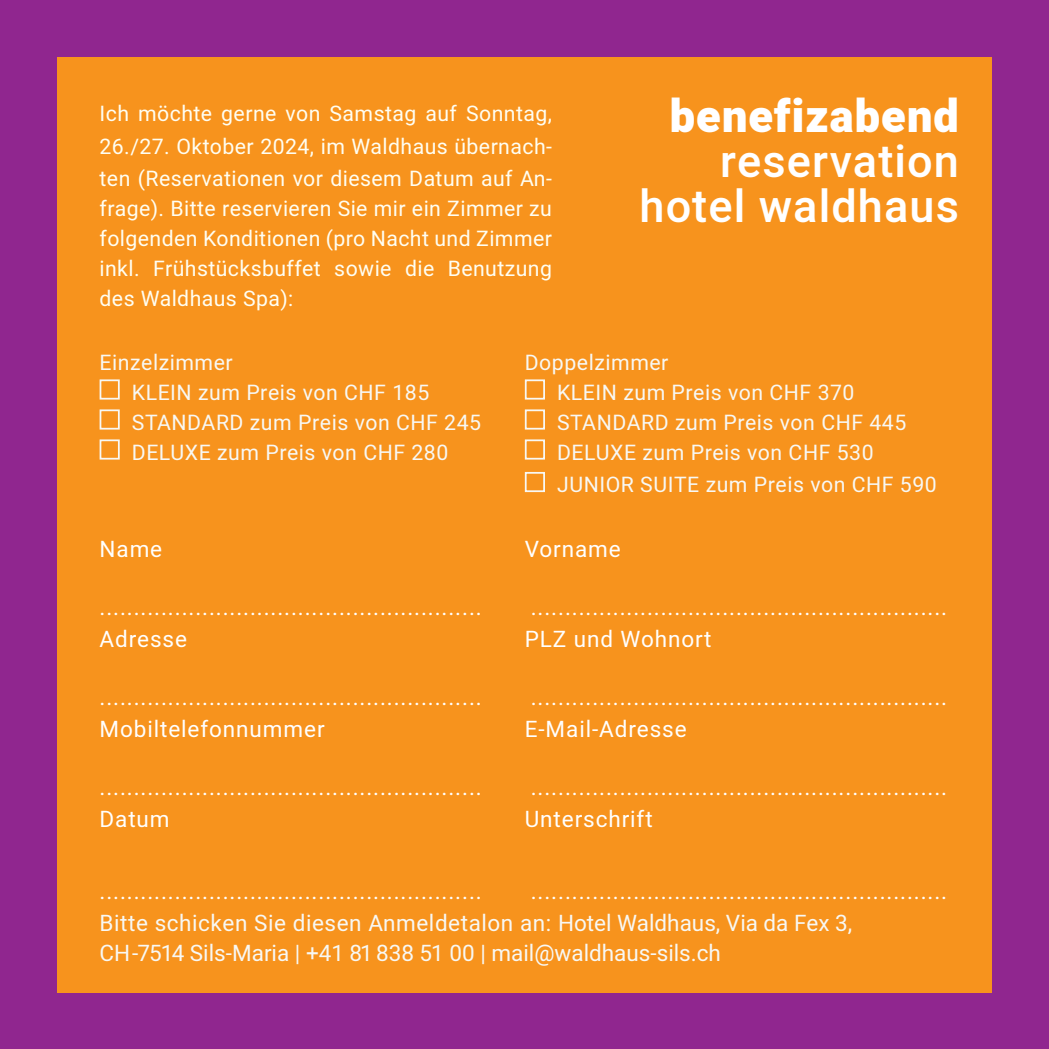
<style>
.page{position:relative;width:1049px;height:1049px;background:#90268f}
.page>*{position:absolute;margin:0;border:0;box-sizing:border-box;transform-origin:0 0}
.t1{font:500 45px/45px "Heebo";letter-spacing:.025em;color:#fff;text-align:right}
.t2{font:900 45px "Heebo";letter-spacing:.025em;color:#fff}
.t3{font:22.5px "Heebo";letter-spacing:.04em;color:#fff}
.t4{font:22.5px/30px "Heebo";color:#f8f8f4}
.t5{font:21.25px/30px "Heebo";letter-spacing:.02em;color:#fffef2;text-align:justify}
.t6{font:21.25px/32.5px "Heebo";letter-spacing:.025em;color:#f8f8f4}
</style>
<div class="page">
<div style="left:57px;top:57px;width:935px;height:935px;background:#f7931d"></div>
<div style="left:100px;top:379px;width:20px;height:21px;border:2px solid #f8f8f4"></div>
<div style="left:525px;top:379px;width:20px;height:21px;border:2px solid #f8f8f4"></div>
<div style="left:100px;top:409px;width:20px;height:21px;border:2px solid #f8f8f4"></div>
<div style="left:525px;top:409px;width:20px;height:21px;border:2px solid #f8f8f4"></div>
<div style="left:100px;top:439px;width:20px;height:21px;border:2px solid #f8f8f4"></div>
<div style="left:525px;top:439px;width:20px;height:21px;border:2px solid #f8f8f4"></div>
<div style="left:525px;top:472px;width:20px;height:20px;border:2px solid #f8f8f4"></div>
<p class="t5" style="left:100px;top:97px;width:454px;line-height:32.5px">Ich möchte gerne von Samstag auf Sonntag, 26./27. Oktober 2024, im Waldhaus übernach&shy;ten (Reservationen vor diesem Datum auf An-</p>
<p class="t5" style="left:100px;top:193px;width:454px">frage). Bitte reservieren Sie mir ein Zimmer zu folgenden Konditionen (pro Nacht und Zimmer inkl. Frühstücksbuffet sowie die Benutzung des Waldhaus Spa):</p>
<h1 class="t2" style="left:670px;top:85px;width:291px">benefizabend</h1>
<h1 class="t1" style="left:639px;top:139px;width:321px">reservation hotel waldhaus</h1>
<p class="t6" style="left:100px;top:346px;width:135px">Einzelzimmer</p>
<p class="t6" style="left:525px;top:346px;width:145px">Doppelzimmer</p>
<p class="t6" style="left:132px;top:376px;width:299px">KLEIN zum Preis von CHF 185</p>
<p class="t6" style="left:557px;top:376px;width:299px">KLEIN zum Preis von CHF 370</p>
<p class="t6" style="left:132px;top:406px;width:351px">STANDARD zum Preis von CHF 245</p>
<p class="t6" style="left:557px;top:406px;width:351px">STANDARD zum Preis von CHF 445</p>
<p class="t6" style="left:132px;top:436px;width:318px">DELUXE zum Preis von CHF 280</p>
<p class="t6" style="left:557px;top:436px;width:381px">DELUXE zum Preis von CHF 530<br>JUNIOR SUITE zum Preis von CHF 590</p>
<p class="t3" style="left:100px;top:533px;width:64px">Name</p>
<p class="t3" style="left:525px;top:533px;width:98px">Vorname</p>
<p class="t3" style="left:100px;top:591px;width:384px">........................................................</p>
<p class="t3" style="left:531px;top:591px;width:418px">.............................................................</p>
<p class="t3" style="left:100px;top:623px;width:89px">Adresse</p>
<p class="t3" style="left:525px;top:623px;width:188px">PLZ und Wohnort</p>
<p class="t3" style="left:100px;top:681px;width:384px">........................................................</p>
<p class="t3" style="left:531px;top:681px;width:418px">.............................................................</p>
<p class="t3" style="left:100px;top:713px;width:227px">Mobiltelefonnummer</p>
<p class="t3" style="left:525px;top:713px;width:163px">E-Mail-Adresse</p>
<p class="t3" style="left:100px;top:771px;width:384px">........................................................</p>
<p class="t3" style="left:531px;top:771px;width:418px">.............................................................</p>
<p class="t3" style="left:100px;top:803px;width:72px">Datum</p>
<p class="t3" style="left:525px;top:803px;width:129px">Unterschrift</p>
<p class="t3" style="left:100px;top:875px;width:384px">........................................................</p>
<p class="t3" style="left:531px;top:875px;width:418px">.............................................................</p>
<p class="t4" style="left:100px;top:908px;width:754px">Bitte schicken Sie diesen Anmeldetalon an: Hotel Waldhaus, Via da Fex 3,<br>CH-7514 Sils-Maria | +41 81 838 51 00 | mail@waldhaus-sils.ch</p>
</div>
